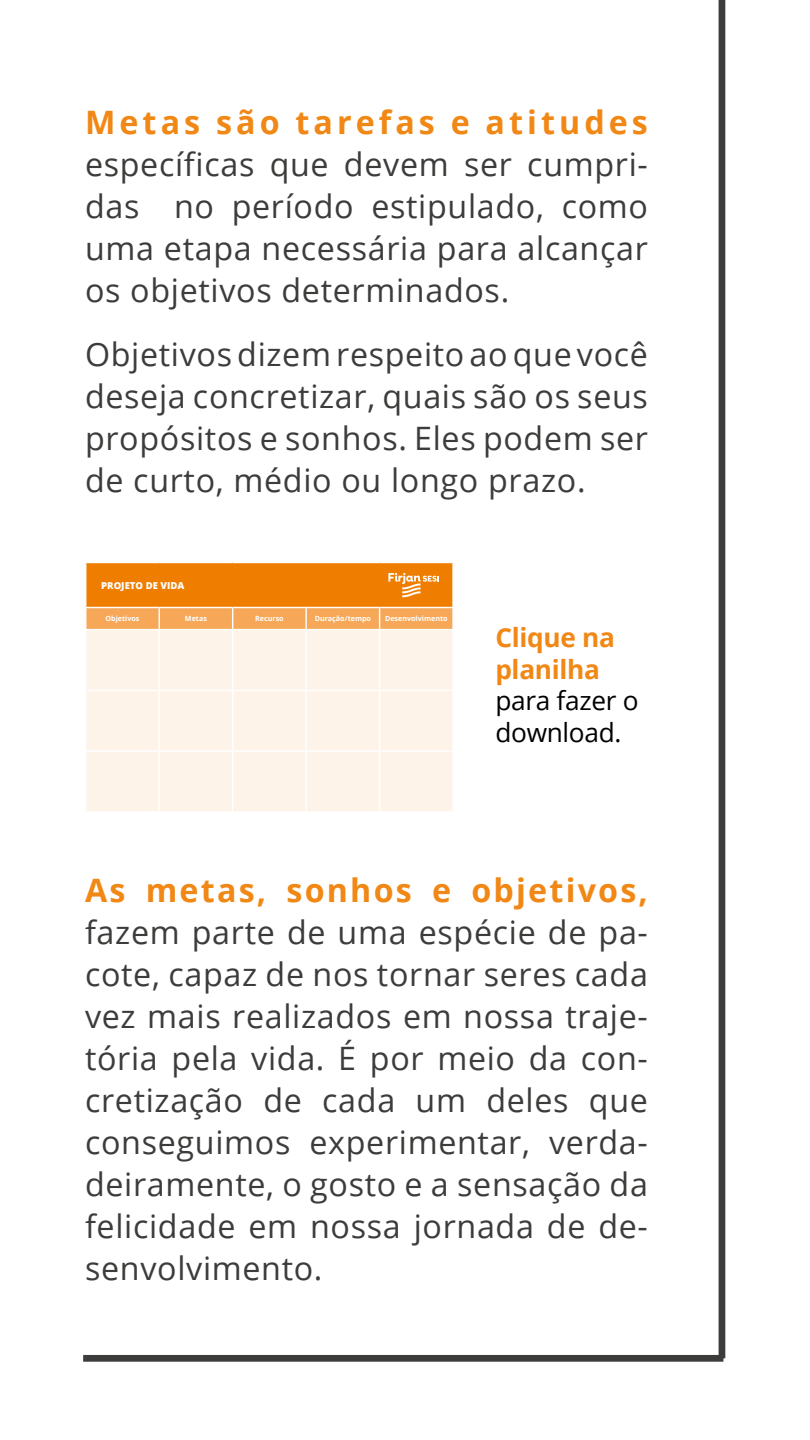
<style>
.page{position:relative;width:810px;height:1440px;background:#fff}
.page>*{position:absolute;margin:0;border:0;box-sizing:border-box;transform-origin:0 0}
.t1{font:32.25px/42px "Open Sans";letter-spacing:.02em;color:#3c3c3b;text-align:justify}
.t2{font:700 32.25px "Open Sans";letter-spacing:.07em;color:#f18815}
.t3{font:700 32.25px "Open Sans";letter-spacing:.125em;color:#f18815}
.t4{font:26.25px/31.5px "Open Sans";letter-spacing:-.01em;color:#000}
.t5{font:700 26.25px/31.5px "Open Sans";letter-spacing:-.01em;color:#f18815}
.t6{font:800 9.52px "Open Sans";color:#fff}
.t7{font:700 7.2px "Open Sans";color:#fff}
</style>
<div class="page">
<div style="left:719px;top:0;width:6px;height:1358px;background:#3c3c3b"></div>
<div style="left:83px;top:1355px;width:640px;height:7px;background:#3c3c3b"></div>
<div style="left:86px;top:562px;width:367px;height:45px;background:#ef7d00"></div>
<div style="left:86px;top:630px;width:366px;height:181px;background:#fef3e8"></div>
<hr style="left:85px;top:562px;width:74px;height:1px;background:#fff">
<hr style="left:159px;top:562px;width:74px;height:1px;background:#fff">
<hr style="left:233px;top:562px;width:73px;height:1px;background:#fff">
<hr style="left:306px;top:562px;width:74px;height:1px;background:#fff">
<hr style="left:380px;top:562px;width:74px;height:1px;background:#fff">
<hr style="left:452px;top:563px;width:2px;height:44px;background:#fff">
<svg style="left:86px;top:607px;width:366px;height:22px;background:#f6ad64"></svg>
<hr style="left:159px;top:630px;width:1px;height:60px;background:#fff">
<hr style="left:232px;top:630px;width:1px;height:60px;background:#fff">
<hr style="left:305px;top:630px;width:2px;height:60px;background:#fff">
<hr style="left:379px;top:630px;width:1px;height:60px;background:#fff">
<hr style="left:85px;top:690px;width:74px;height:1px;background:#fff">
<hr style="left:159px;top:690px;width:74px;height:1px;background:#fff">
<hr style="left:159px;top:691px;width:1px;height:59px;background:#fff">
<hr style="left:233px;top:690px;width:73px;height:1px;background:#fff">
<hr style="left:232px;top:691px;width:1px;height:59px;background:#fff">
<hr style="left:306px;top:690px;width:74px;height:1px;background:#fff">
<hr style="left:305px;top:691px;width:2px;height:59px;background:#fff">
<hr style="left:380px;top:690px;width:74px;height:1px;background:#fff">
<hr style="left:379px;top:691px;width:1px;height:59px;background:#fff">
<hr style="left:85px;top:750px;width:74px;height:2px;background:#fff">
<hr style="left:159px;top:750px;width:74px;height:2px;background:#fff">
<hr style="left:159px;top:752px;width:1px;height:59px;background:#fff">
<hr style="left:233px;top:750px;width:73px;height:2px;background:#fff">
<hr style="left:232px;top:752px;width:1px;height:59px;background:#fff">
<hr style="left:306px;top:750px;width:74px;height:2px;background:#fff">
<hr style="left:305px;top:752px;width:2px;height:59px;background:#fff">
<hr style="left:380px;top:750px;width:74px;height:2px;background:#fff">
<hr style="left:379px;top:752px;width:1px;height:59px;background:#fff">
<svg style="left:388px;top:573px;width:51px;height:24px"></svg>
<p class="t3" style="left:85px;top:100px;width:564px">M etas são tarefas e atitudes</p>
<p class="t1" style="left:85px;top:143px;width:564px">específicas que devem ser cumpri&shy;das no período estipulado, como uma etapa necessária para alcançar os objetivos determinados.</p>
<p class="t1" style="left:85px;top:332px;width:564px">Objetivos dizem respeito ao que você deseja concretizar, quais são os seus propósitos e sonhos. Eles podem ser de curto, médio ou longo prazo.</p>
<p class="t6" style="left:101px;top:578px;width:85px">PROJETO DE VIDA</p>
<p class="t7" style="left:105px;top:614px;width:36px">Objetivos</p>
<p class="t7" style="left:185px;top:614px;width:23px">M etas</p>
<p class="t7" style="left:255px;top:614px;width:30px">Recurso</p>
<p class="t7" style="left:315px;top:614px;width:58px">Duração/tempo</p>
<p class="t7" style="left:385px;top:614px;width:64px">Desenvolvimento</p>
<p class="t5" style="left:495px;top:621px;width:121px">Clique na planilha</p>
<p class="t4" style="left:495px;top:684px;width:145px">para fazer o download.</p>
<p class="t2" style="left:85px;top:868px;width:564px">As metas, sonhos e objetivos,</p>
<p class="t1" style="left:85px;top:911px;width:564px">fazem parte de uma espécie de pa&shy;cote, capaz de nos tornar seres cada vez mais realizados em nossa traje&shy;tória pela vida. É por meio da con&shy;cretização de cada um deles que conseguimos experimentar, verda&shy;deiramente, o gosto e a sensação da felicidade em nossa jornada de de&shy;senvolvimento.</p>
</div>
